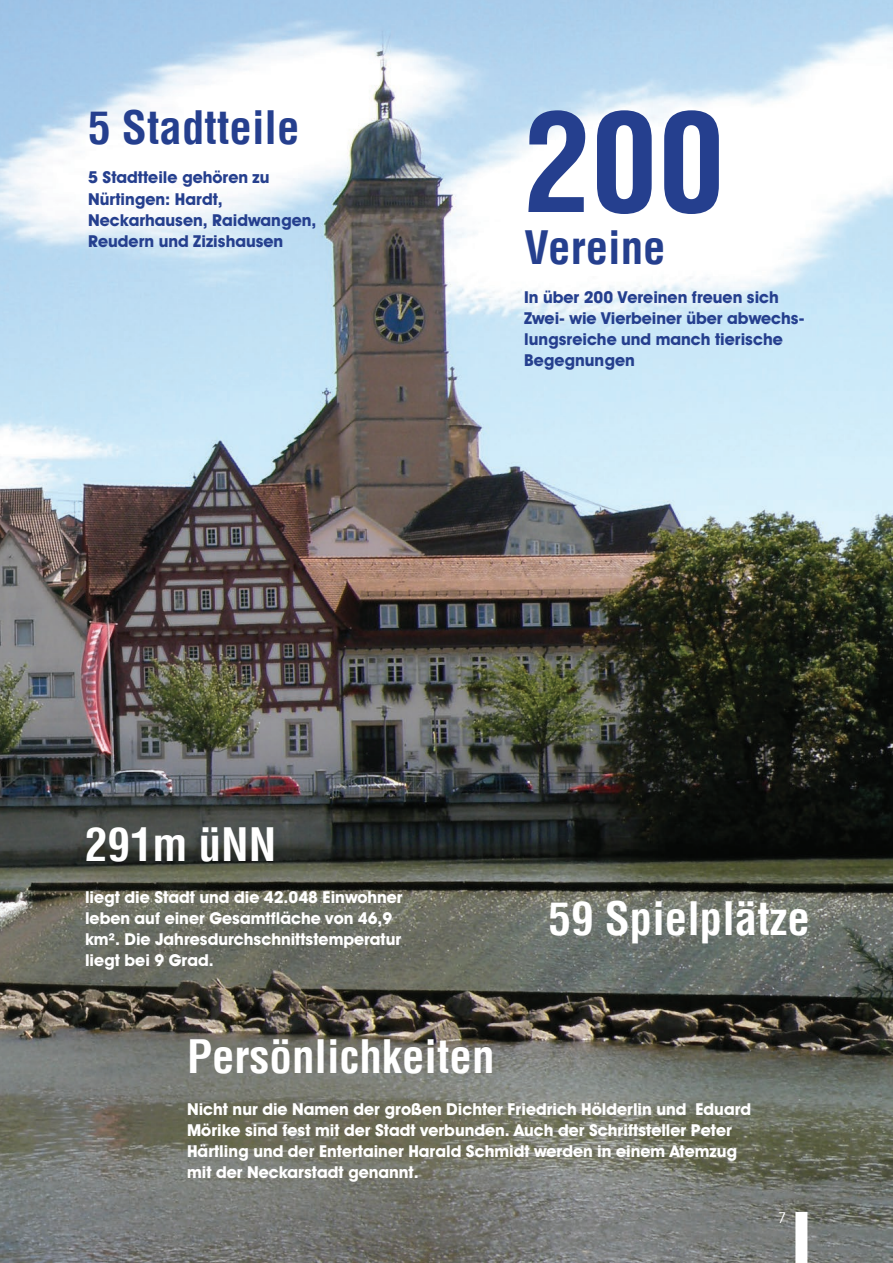
<style>
.page{position:relative;width:893px;height:1263px;background:#fff}
.page>*{position:absolute;margin:0;border:0;box-sizing:border-box;transform-origin:0 0}
.t1{font:700 condensed 135px "Helvetica";color:#253f8e}
.t2{font:700 condensed 45px "Helvetica";color:#fff}
.t3{font:700 condensed 45px "Helvetica";color:#253f8e}
.t4{font:16.5px/21px "Avant Guard Bold SWFTE";color:#fff}
.t5{font:16.5px/21px "Avant Guard Bold SWFTE";color:#253f8e}
.t6{font:15px "Avant Guard Regular SWFTE";color:#fff}
</style>
<div class="page">
<img style="left:0;top:0;width:893px;height:1263px">
<div style="left:795px;top:1212px;width:12px;height:51px;background:#fff"></div>
<h2 class="t3" style="left:88px;top:100px;width:213px">5 Stadtteile</h2>
<p class="t5" style="left:88px;top:167px;width:230px">5 Stadtteile gehören zu<br>Nürtingen: Hardt,<br>Neckarhausen, Raidwangen,<br>Reudern und Zizishausen</p>
<h1 class="t1" style="left:524px;top:78px;width:203px">200</h1>
<h2 class="t3" style="left:524px;top:220px;width:143px">Vereine</h2>
<p class="t5" style="left:524px;top:287px;width:282px">In über 200 Vereinen freuen sich<br>Zwei- wie Vierbeiner über abwechs&shy;lungsreiche und manch tierische<br>Begegnungen</p>
<h2 class="t2" style="left:85px;top:816px;width:193px">291m üNN</h2>
<p class="t4" style="left:85px;top:886px;width:319px">liegt die Stadt und die 42.048 Einwohner leben auf einer Gesamtfläche von 46,9 km². Die Jahresdurchschnittstemperatur liegt bei 9 Grad.</p>
<h2 class="t2" style="left:549px;top:891px;width:263px">59 Spielplätze</h2>
<h2 class="t2" style="left:187px;top:1028px;width:309px">Persönlichkeiten</h2>
<p class="t4" style="left:187px;top:1098px;width:566px">Nicht nur die Namen der großen Dichter Friedrich Hölderlin und Eduard Mörike sind fest mit der Stadt verbunden. Auch der Schriftsteller Peter Härtling und der Entertainer Harald Schmidt werden in einem Atemzug mit der Neckarstadt genannt.</p>
<p class="t6" style="left:778px;top:1208px;width:10px">7</p>
</div>
